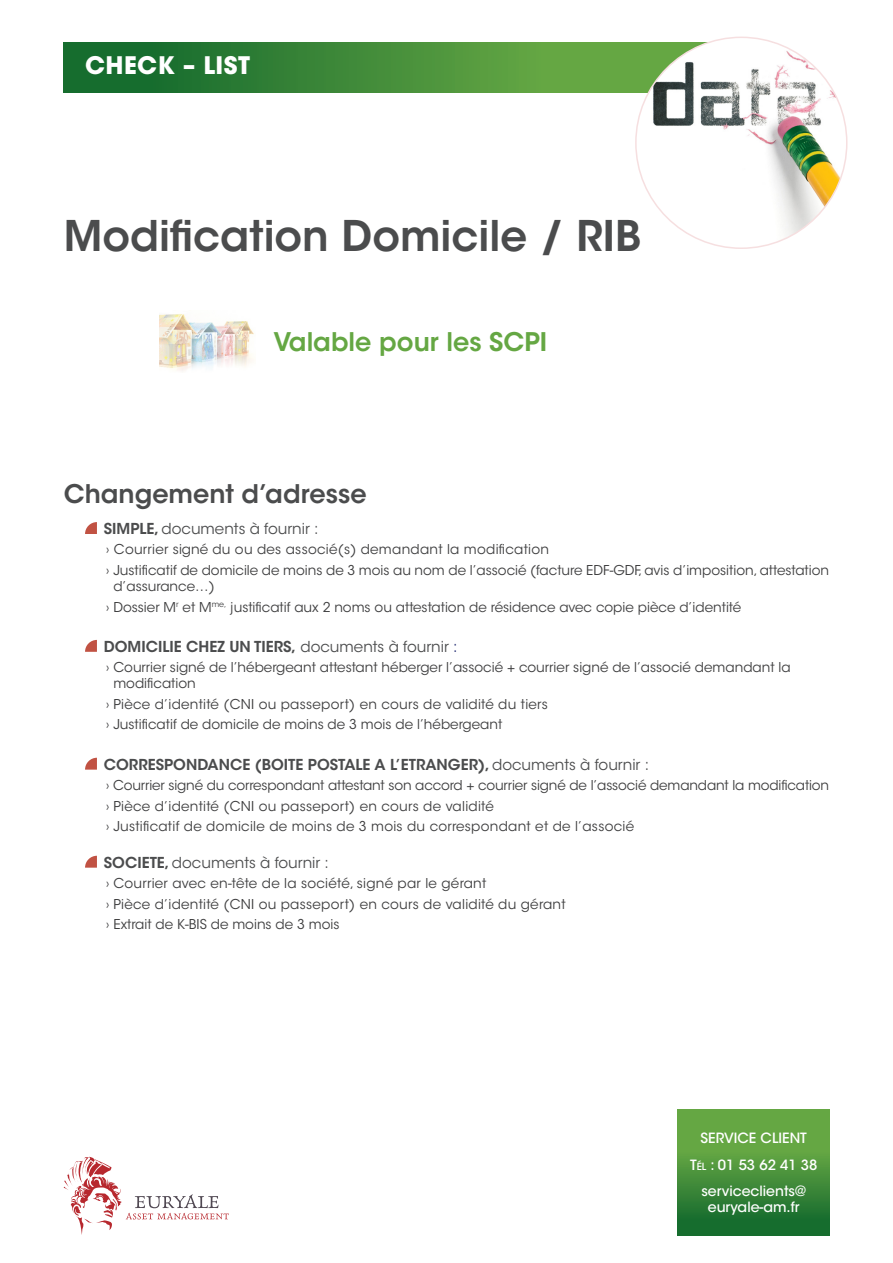
<style>
.page{position:relative;width:893px;height:1263px;background:#fff}
.page>*{position:absolute;margin:0;border:0;box-sizing:border-box;transform-origin:0 0}
.t1{font:600 42px "ITC Avant Garde Std";color:#4b4c4d}
.Texte_courant_bleu{font:600 25.5px "ITC Avant Garde Std";color:#4b4c4d}
.t2{font:600 25.5px "ITC Avant Garde Std";color:#65a743}
.Intertitre_bold_bleu{font:700 24px "ITC Avant Garde Std";letter-spacing:.02em;color:#fff}
.Intertitre_bold_bleu-2{font:600 15px "ITC Avant Garde Std";color:#4b4c4d}
.Intertitre_bold_bleu-3{font:15px "ITC Avant Garde Std";color:#4b4c4d}
.TITRE_PAGE2_3{font:500 14.1px/16.4px "ITC Avant Garde Std";color:#fff;text-align:center}
.TITRE_PAGE2_3-2{font:500 14.1px "ITC Avant Garde Std";color:#fff}
.Titre{font:13.5px/16.2px "ITC Avant Garde Std";color:#3e3e3f}
.Titre-2{font:13.5px "ITC Avant Garde Std";letter-spacing:.02em;color:#3e3e3f}
.s1{font-weight:600}
.s2{font-weight:400}
.s3{font-weight:400;color:#252e75}
.s4{font-size:9.9px}
</style>
<div class="page">
<svg style="left:85px;top:522px;width:12px;height:12px"></svg>
<svg style="left:85px;top:640px;width:12px;height:12px"></svg>
<svg style="left:85px;top:758px;width:12px;height:12px"></svg>
<svg style="left:85px;top:856px;width:12px;height:12px"></svg>
<img style="left:159px;top:314px;width:95px;height:57px">
<svg style="left:64px;top:43px;width:572px;height:50px;background:#3e8938"></svg>
<img style="left:636px;top:40px;width:211px;height:206px">
<svg style="left:678px;top:1110px;width:151px;height:125px;background:#468f3a"></svg>
<svg style="left:64px;top:1157px;width:165px;height:78px"></svg>
<p class="Intertitre_bold_bleu" style="left:85px;top:50px;width:166px">CHECK – LIST</p>
<p class="t1" style="left:64px;top:209px;width:579px">Modification Domicile / RIB</p>
<p class="t2" style="left:273px;top:326px;width:275px">Valable pour les SCPI</p>
<p class="Texte_courant_bleu" style="left:64px;top:478px;width:304px">Changement d’adresse</p>
<p class="Intertitre_bold_bleu-3" style="left:104px;top:519px;width:216px"><span class="s1">SIMPLE,</span> documents à fournir :</p>
<p class="Titre-2" style="left:106px;top:541px;width:444px">› Courrier signé du ou des associé(s) demandant la modification</p>
<p class="Titre" style="left:113px;top:562px;width:717px;text-indent:-7px">› Justificatif de domicile de moins de 3 mois au nom de l’associé (facture EDF-GDF, avis d’imposition, attestation d’assurance…)</p>
<p class="Titre" style="left:106px;top:599px;width:636px">› Dossier M<sup>r</sup> et M<sup>me,</sup> justificatif aux 2 noms ou attestation de résidence avec copie pièce d’identité</p>
<p class="Intertitre_bold_bleu-2" style="left:104px;top:637px;width:355px">DOMICILIE CHEZ UN TIERS, <span class="s2">documents à fournir</span> <span class="s3">:</span></p>
<p class="Titre" style="left:113px;top:659px;width:679px;text-indent:-7px">› Courrier signé de l’hébergeant attestant héberger l’associé + courrier signé de l’associé demandant la modification</p>
<p class="Titre-2" style="left:106px;top:696px;width:443px">› Pièce d’identité (CNI ou passeport) en cours de validité du tiers</p>
<p class="Titre" style="left:106px;top:716px;width:398px">› Justificatif de domicile de moins de 3 mois de l’hébergeant</p>
<p class="Intertitre_bold_bleu-2" style="left:104px;top:755px;width:547px">CORRESPONDANCE (BOITE POSTALE A L’ETRANGER), <span class="s2">documents à fournir :</span></p>
<p class="Titre" style="left:106px;top:777px;width:724px">› Courrier signé du correspondant attestant son accord + courrier signé de l’associé demandant la modification</p>
<p class="Titre-2" style="left:106px;top:797px;width:389px">› Pièce d’identité (CNI ou passeport) en cours de validité</p>
<p class="Titre-2" style="left:106px;top:818px;width:529px">› Justificatif de domicile de moins de 3 mois du correspondant et de l’associé</p>
<p class="Intertitre_bold_bleu-3" style="left:104px;top:853px;width:227px"><span class="s1">SOCIETE,</span> documents à fournir :</p>
<p class="Titre-2" style="left:106px;top:875px;width:382px">› Courrier avec en-tête de la société, signé par le gérant</p>
<p class="Titre-2" style="left:106px;top:895px;width:461px">› Pièce d’identité (CNI ou passeport) en cours de validité du gérant</p>
<p class="Titre" style="left:106px;top:916px;width:235px">› Extrait de K-BIS de moins de 3 mois</p>
<p class="TITRE_PAGE2_3-2" style="left:700px;top:1129px;width:108px">SERVICE CLIENT</p>
<p class="TITRE_PAGE2_3-2" style="left:690px;top:1155px;width:129px">T<span class="s4">él</span> : 01 53 62 41 38</p>
<p class="TITRE_PAGE2_3" style="left:701px;top:1183px;width:106px">serviceclients@ euryale-am.fr</p>
</div>
